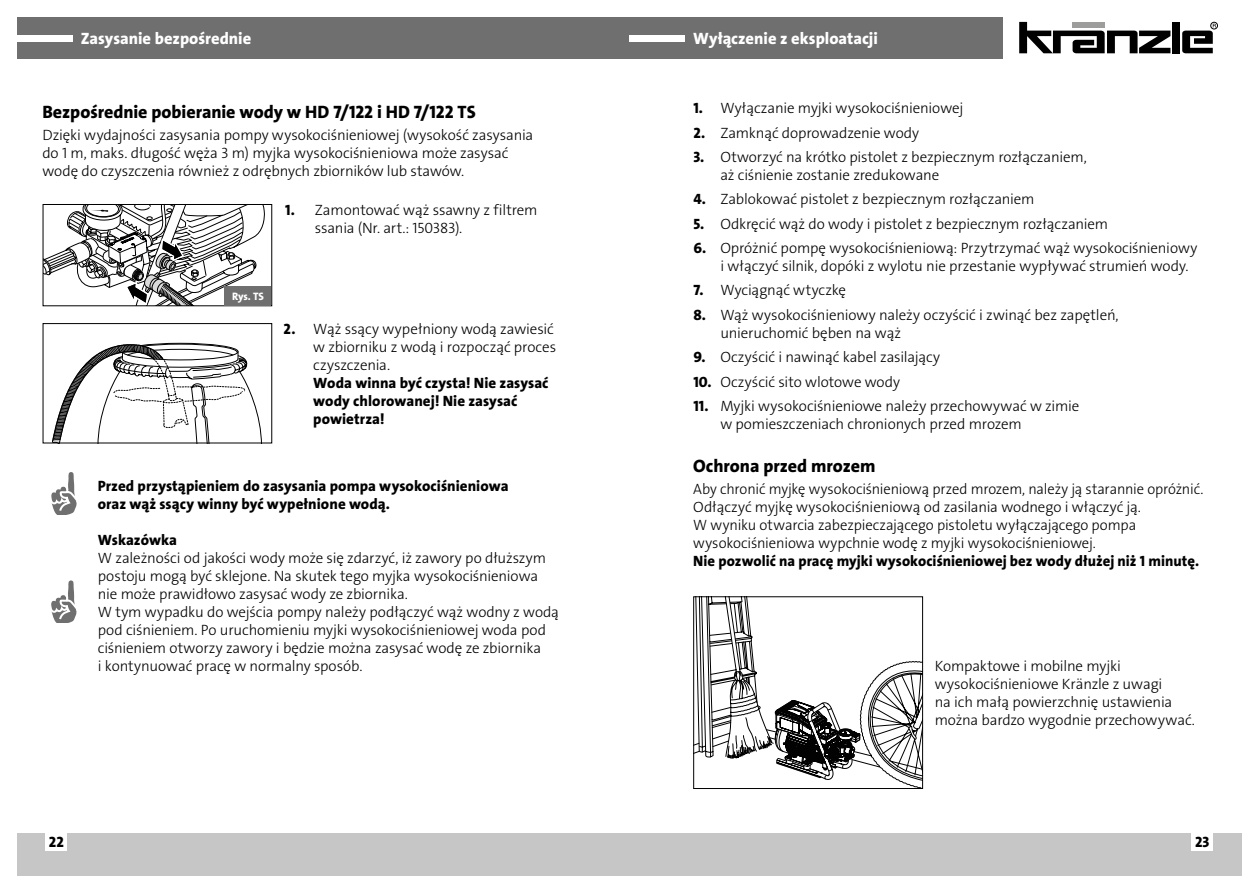
<style>
.page{position:relative;width:1259px;height:893px;background:#fff}
.page>*{position:absolute;margin:0;border:0;box-sizing:border-box;transform-origin:0 0}
.t1{font:18px "The Sans LP8 Ex Bld";letter-spacing:-.005em;color:#000}
.t2{font:16.5px "The Sans LP8 Ex Bld";color:#fff}
.t3{font:15px/18px "The Sans LP3 Lig";letter-spacing:-.01em;color:#000}
.t4{font:15px/18px "The Sans LP8 Ex Bld";color:#000}
.t5{font:10.8px "The Sans LP8 Ex Bld";color:#fff}
.s1{font-family:"The Sans LP8 Ex Bld"}
</style>
<div class="page">
<div style="left:629px;top:833px;width:613px;height:43px;background:#c6c6c6"></div>
<div style="left:17px;top:833px;width:612px;height:43px;background:#c6c6c6"></div>
<div style="left:1191px;top:833px;width:22px;height:18px;background:#fff"></div>
<div style="left:46px;top:833px;width:21px;height:18px;background:#fff"></div>
<div style="left:17px;top:17px;width:985px;height:41px;background:#706f6f"></div>
<div style="left:17px;top:35px;width:55px;height:6px;background:#fff"></div>
<div style="left:629px;top:35px;width:56px;height:6px;background:#fff"></div>
<svg style="left:1019px;top:22px;width:151px;height:31px"></svg>
<div style="left:1172px;top:22px;width:7px;height:31px;background:#000"></div>
<div style="left:1210px;top:22px;width:7px;height:7px;border:1px solid #000;border-radius:50%"></div>
<svg style="left:1182px;top:24px;width:34px;height:29px"></svg>
<svg style="left:42px;top:204px;width:230px;height:103px"></svg>
<svg style="left:42px;top:323px;width:230px;height:121px"></svg>
<svg style="left:51px;top:580px;width:26px;height:43px"></svg>
<svg style="left:51px;top:472px;width:26px;height:42px"></svg>
<div style="left:225px;top:286px;width:46px;height:19px;background:#706f6f"></div>
<svg style="left:693px;top:596px;width:230px;height:193px"></svg>
<p class="t2" style="left:81px;top:28px;width:172px">Zasysanie bezpośrednie</p>
<p class="t1" style="left:42px;top:100px;width:435px">Bezpośrednie pobieranie wody w HD 7/122 i HD 7/122 TS</p>
<p class="t3" style="left:42px;top:126px;width:492px">Dzięki wydajności zasysania pompy wysokociśnieniowej (wysokość zasysania do 1 m, maks. długość węża 3 m) myjka wysokociśnieniowa może zasysać wodę do czyszczenia również z odrębnych zbiorników lub stawów.</p>
<p class="t3" style="left:315px;top:201px;width:224px;text-indent:-30px"><span class="s1">1.</span> Zamontować wąż ssawny z filtrem ssania (Nr. art.: 150383).</p>
<p class="t5" style="left:232px;top:289px;width:33px">Rys. TS</p>
<p class="t3" style="left:313px;top:320px;width:244px;text-indent:-30px"><span class="s1">2.</span> Wąż ssący wypełniony wodą zawiesić w zbiorniku z wodą i rozpocząć proces czyszczenia.</p>
<p class="t4" style="left:313px;top:374px;width:237px">Woda winna być czysta! Nie zasysać wody chlorowanej! Nie zasysać powietrza!</p>
<p class="t4" style="left:98px;top:477px;width:412px">Przed przystąpieniem do zasysania pompa wysokociśnieniowa oraz wąż ssący winny być wypełnione wodą.</p>
<p class="t4" style="left:98px;top:531px;width:81px">Wskazówka</p>
<p class="t3" style="left:98px;top:549px;width:463px">W zależności od jakości wody może się zdarzyć, iż zawory po dłuższym postoju mogą być sklejone. Na skutek tego myjka wysokociśnieniowa nie może prawidłowo zasysać wody ze zbiornika.<br>W tym wypadku do wejścia pompy należy podłączyć wąż wodny z wodą pod ciśnieniem. Po uruchomieniu myjki wysokociśnieniowej woda pod ciśnieniem otworzy zawory i będzie można zasysać wodę ze zbiornika<br>i kontynuować pracę w normalny sposób.</p>
<p class="t2" style="left:693px;top:28px;width:186px">Wyłączenie z eksploatacji</p>
<p class="t3" style="left:693px;top:99px;width:271px"><span class="s1">1.</span> Wyłączanie myjki wysokociśnieniowej</p>
<p class="t3" style="left:693px;top:124px;width:227px"><span class="s1">2.</span> Zamknąć doprowadzenie wody</p>
<p class="t3" style="left:720px;top:148px;width:368px;text-indent:-27px"><span class="s1">3.</span> Otworzyć na krótko pistolet z bezpiecznym rozłączaniem, aż ciśnienie zostanie zredukowane</p>
<p class="t3" style="left:693px;top:190px;width:343px"><span class="s1">4.</span> Zablokować pistolet z bezpiecznym rozłączaniem</p>
<p class="t3" style="left:693px;top:215px;width:416px"><span class="s1">5.</span> Odkręcić wąż do wody i pistolet z bezpiecznym rozłączaniem</p>
<p class="t3" style="left:720px;top:239px;width:478px;text-indent:-27px"><span class="s1">6.</span> Opróżnić pompę wysokociśnieniową: Przytrzymać wąż wysokociśnieniowy i włączyć silnik, dopóki z wylotu nie przestanie wypływać strumień wody.</p>
<p class="t3" style="left:693px;top:281px;width:154px"><span class="s1">7.</span> Wyciągnąć wtyczkę</p>
<p class="t3" style="left:720px;top:306px;width:400px;text-indent:-27px"><span class="s1">8.</span> Wąż wysokociśnieniowy należy oczyścić i zwinąć bez zapętleń, unieruchomić bęben na wąż</p>
<p class="t3" style="left:693px;top:348px;width:248px"><span class="s1">9.</span> Oczyścić i nawinąć kabel zasilający</p>
<p class="t3" style="left:693px;top:373px;width:208px"><span class="s1">10.</span> Oczyścić sito wlotowe wody</p>
<p class="t3" style="left:720px;top:397px;width:360px;text-indent:-27px"><span class="s1">11.</span> Myjki wysokociśnieniowe należy przechowywać w zimie w pomieszczeniach chronionych przed mrozem</p>
<p class="t1" style="left:693px;top:454px;width:184px">Ochrona przed mrozem</p>
<p class="t3" style="left:693px;top:480px;width:511px">Aby chronić myjkę wysokociśnieniową przed mrozem, należy ją starannie opróżnić.<br>Odłączyć myjkę wysokociśnieniową od zasilania wodnego i włączyć ją.<br>W wyniku otwarcia zabezpieczającego pistoletu wyłączającego pompa wysokociśnieniowa wypchnie wodę z myjki wysokociśnieniowej.</p>
<p class="t4" style="left:693px;top:552px;width:507px">Nie pozwolić na pracę myjki wysokociśnieniowej bez wody dłużej niż 1 minutę.</p>
<p class="t3" style="left:934px;top:657px;width:262px">Kompaktowe i mobilne myjki wysokociśnieniowe Kränzle z uwagi<br>na ich małą powierzchnię ustawienia można bardzo wygodnie przechowywać.</p>
<p class="t4" style="left:49px;top:833px;width:16px">22</p>
<p class="t4" style="left:1195px;top:833px;width:16px">23</p>
</div>
